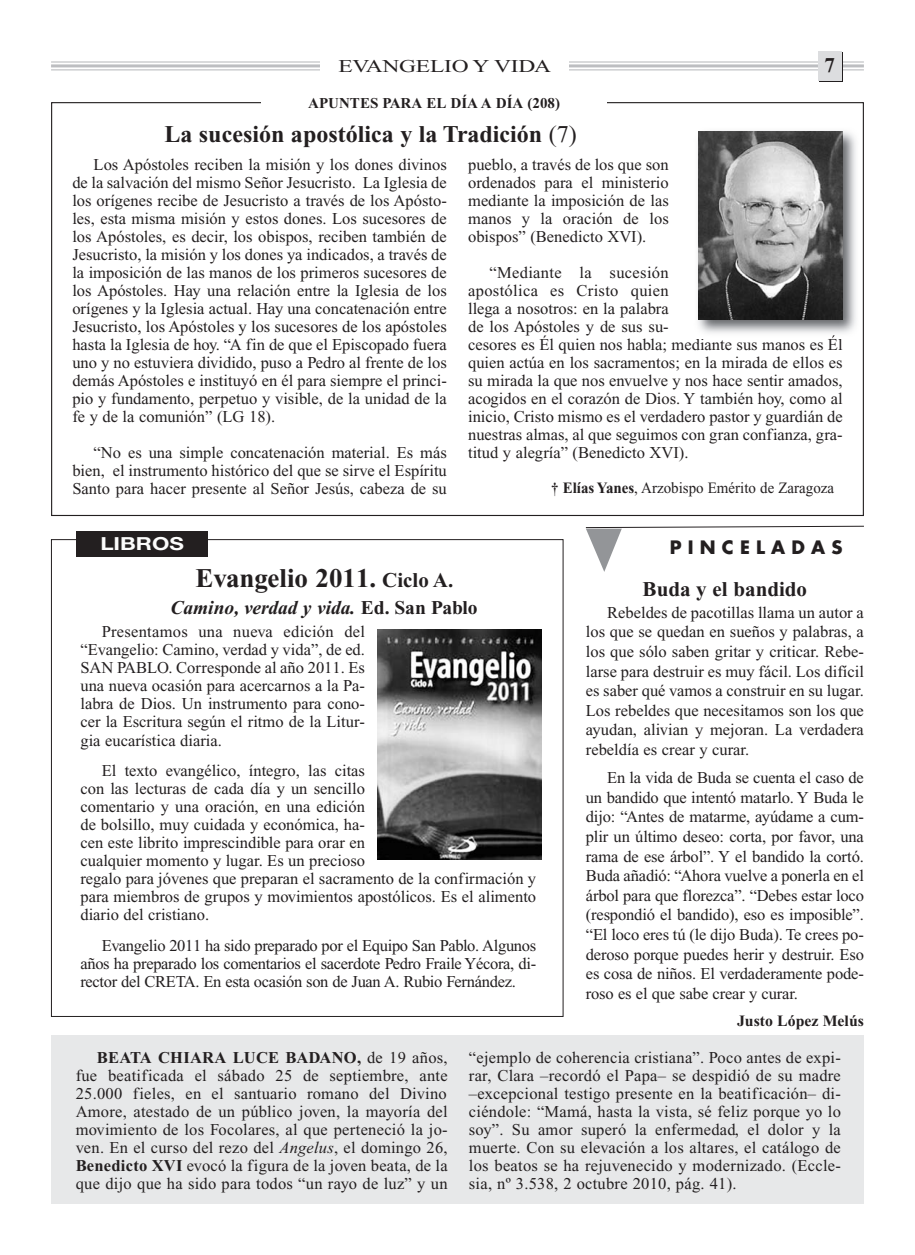
<style>
.page{position:relative;width:915px;height:1255px;background:#fff}
.page>*{position:absolute;margin:0;border:0;box-sizing:border-box;transform-origin:0 0}
.t1{font:700 27px "Times New Roman";color:#231f20}
.t2{font:700 24px "Times New Roman";color:#231f20}
.t3{font:700 21px "Times New Roman";color:#231f20}
.t4{font:italic 700 19.5px "Times New Roman";color:#231f20}
.t5{font:18px "Times New Roman";letter-spacing:-.01em;color:#231f20;scale:1.3 1}
.t6{font:700 18px "Futura";letter-spacing:.345em;color:#231f20}
.t7{font:700 18px "Helvetica Neue";color:#fcfcfc;scale:1.24 1}
.t8{font:16.5px/18px "Times New Roman";color:#231f20;text-align:justify}
.t9{font:15.75px "Times New Roman";color:#231f20;scale:.95 1}
.t10{font:700 15.75px "Times New Roman";color:#231f20}
.t11{font:700 15px "Times New Roman";color:#231f20}
.s1{font-weight:400}
.s2{font-weight:700}
.s3{font-size:21px}
.s4{font-style:normal}
.s5{font-style:italic}
</style>
<div class="page">
<div style="left:51px;top:1035px;width:812px;height:168px;background:#e7e8e9"></div>
<hr style="left:51px;top:61px;width:812px;height:2px;background:#bdbec1">
<hr style="left:51px;top:64px;width:812px;height:3px;background:#bdbec1">
<hr style="left:51px;top:69px;width:812px;height:1px;background:#bdbec1">
<svg style="left:819px;top:52px;width:23px;height:30px"></svg>
<div style="left:320px;top:55px;width:248px;height:20px;background:#fff"></div>
<div style="left:817px;top:51px;width:24px;height:30px;background:#dcdddf"></div>
<img style="left:698px;top:131px;width:158px;height:207px">
<img style="left:698px;top:131px;width:144px;height:188px">
<div style="left:77px;top:531px;width:130px;height:25px;background:#231f20"></div>
<svg style="left:585px;top:525px;width:279px;height:47px"></svg>
<img style="left:377px;top:629px;width:164px;height:230px">
<p class="t5" style="left:338px;top:59px;width:165px">EVANGELIO Y VIDA</p>
<p class="t3" style="left:824px;top:59px;width:12px">7</p>
<p class="t11" style="left:308px;top:98px;width:253px">APUNTES PARA EL DÍA A DÍA (208)</p>
<p class="t2" style="left:164px;top:126px;width:414px">La sucesión apostólica y la Tradición <span class="s1">(7)</span></p>
<p class="t8" style="left:72px;top:157px;width:376px;text-indent:21px">Los Apóstoles reciben la misión y los dones divinos de la salvación del mismo Señor Jesucristo. La Iglesia de los orígenes recibe de Jesucristo a través de los Apósto&shy;les, esta misma misión y estos dones. Los sucesores de los Apóstoles, es decir, los obispos, reciben también de Jesucristo, la misión y los dones ya indicados, a través de la imposición de las manos de los primeros sucesores de los Apóstoles. Hay una relación entre la Iglesia de los orígenes y la Iglesia actual. Hay una concatenación entre Jesucristo, los Apóstoles y los sucesores de los apóstoles hasta la Iglesia de hoy. “A fin de que el Episcopado fuera uno y no estuviera dividido, puso a Pedro al frente de los demás Apóstoles e instituyó en él para siempre el princi&shy;pio y fundamento, perpetuo y visible, de la unidad de la fe y de la comunión” (LG 18).</p>
<p class="t8" style="left:72px;top:445px;width:376px;text-indent:21px">“No es una simple concatenación material. Es más bien, el instrumento histórico del que se sirve el Espíritu Santo para hacer presente al Señor Jesús, cabeza de su</p>
<p class="t7" style="left:100px;top:537px;width:69px">LIBROS</p>
<p class="t8" style="left:468px;top:157px;width:202px">pueblo, a través de los que son ordenados para el ministerio mediante la imposición de las manos y la oración de los obispos” (Benedicto XVI).</p>
<p class="t8" style="left:468px;top:265px;width:376px;text-align:left;text-indent:21px">“Mediante la sucesión<br>apostólica es Cristo quien<br>llega a nosotros: en la palabra<br>de los Apóstoles y de sus su-<br>cesores es Él quien nos habla; mediante sus manos es Él quien actúa en los sacramentos; en la mirada de ellos es su mirada la que nos envuelve y nos hace sentir amados, acogidos en el corazón de Dios. Y también hoy, como al inicio, Cristo mismo es el verdadero pastor y guardián de nuestras almas, al que seguimos con gran confianza, gra&shy;titud y alegría” (Benedicto XVI).</p>
<p class="t9" style="left:551px;top:482px;width:299px"><span class="s2">† Elías Yanes</span>, Arzobispo Emérito de Zaragoza</p>
<p class="t6" style="left:669px;top:539px;width:174px">PINCELADAS</p>
<p class="t1" style="left:195px;top:569px;width:259px">Evangelio 2011. <span class="s3">Ciclo A.</span></p>
<p class="t4" style="left:170px;top:600px;width:309px">Camino, verdad y vida. <span class="s4">Ed. San Pablo</span></p>
<p class="t8" style="left:80px;top:624px;width:286px;text-indent:21px">Presentamos una nueva edición del “Evangelio: Camino, verdad y vida”, de ed.<br>SAN PABLO. Corresponde al año 2011. Es una nueva ocasión para acercarnos a la Pa&shy;labra de Dios. Un instrumento para cono&shy;cer la Escritura según el ritmo de la Litur&shy;gia eucarística diaria.</p>
<p class="t8" style="left:80px;top:763px;width:457px;text-align:left;text-indent:21px">El texto evangélico, íntegro, las citas<br>con las lecturas de cada día y un sencillo<br>comentario y una oración, en una edición<br>de bolsillo, muy cuidada y económica, ha-<br>cen este librito imprescindible para orar en<br>cualquier momento y lugar. Es un precioso<br>regalo para jóvenes que preparan el sacramento de la confirmación y para miembros de grupos y movimientos apostólicos. Es el alimento diario del cristiano.</p>
<p class="t8" style="left:80px;top:938px;width:457px;text-indent:21px">Evangelio 2011 ha sido preparado por el Equipo San Pablo. Algunos años ha preparado los comentarios el sacerdote Pedro Fraile Yécora, di&shy;rector del CRETA. En esta ocasión son de Juan A. Rubio Fernández.</p>
<p class="t3" style="left:642px;top:582px;width:166px">Buda y el bandido</p>
<p class="t8" style="left:585px;top:604px;width:279px;line-height:19.6px;text-indent:21px">Rebeldes de pacotillas llama un autor a los que se quedan en sueños y palabras, a los que sólo saben gritar y criticar. Rebe&shy;larse para destruir es muy fácil. Los difícil es saber qué vamos a construir en su lugar.<br>Los rebeldes que necesitamos son los que ayudan, alivian y mejoran. La verdadera rebeldía es crear y curar.</p>
<p class="t8" style="left:585px;top:769px;width:279px;line-height:19.6px;text-indent:21px">En la vida de Buda se cuenta el caso de un bandido que intentó matarlo. Y Buda le dijo: “Antes de matarme, ayúdame a cum&shy;plir un último deseo: corta, por favor, una rama de ese árbol”. Y el bandido la cortó.<br>Buda añadió: “Ahora vuelve a ponerla en el árbol para que florezca”. “Debes estar loco (respondió el bandido), eso es imposible”. “El loco eres tú (le dijo Buda). Te crees po&shy;deroso porque puedes herir y destruir. Eso es cosa de niños. El verdaderamente pode&shy;roso es el que sabe crear y curar.</p>
<p class="t10" style="left:737px;top:1015px;width:128px">Justo López Melús</p>
<p class="t8" style="left:76px;top:1049px;width:373px;text-indent:21px"><span class="s2">BEATA CHIARA LUCE BADANO,</span> de 19 años, fue beatificada el sábado 25 de septiembre, ante 25.000 fieles, en el santuario romano del Divino Amore, atestado de un público joven, la mayoría del movimiento de los Focolares, al que perteneció la jo&shy;ven. En el curso del rezo del <span class="s5">Angelus</span>, el domingo 26, <span class="s2">Benedicto XVI</span> evocó la figura de la joven beata, de la que dijo que ha sido para todos “un rayo de luz” y un</p>
<p class="t8" style="left:469px;top:1050px;width:373px">“ejemplo de coherencia cristiana”. Poco antes de expi&shy;rar, Clara –recordó el Papa– se despidió de su madre –excepcional testigo presente en la beatificación– di&shy;ciéndole: “Mamá, hasta la vista, sé feliz porque yo lo soy”. Su amor superó la enfermedad, el dolor y la muerte. Con su elevación a los altares, el catálogo de los beatos se ha rejuvenecido y modernizado. (Eccle&shy;sia, nº 3.538, 2 octubre 2010, pág. 41).</p>
</div>
